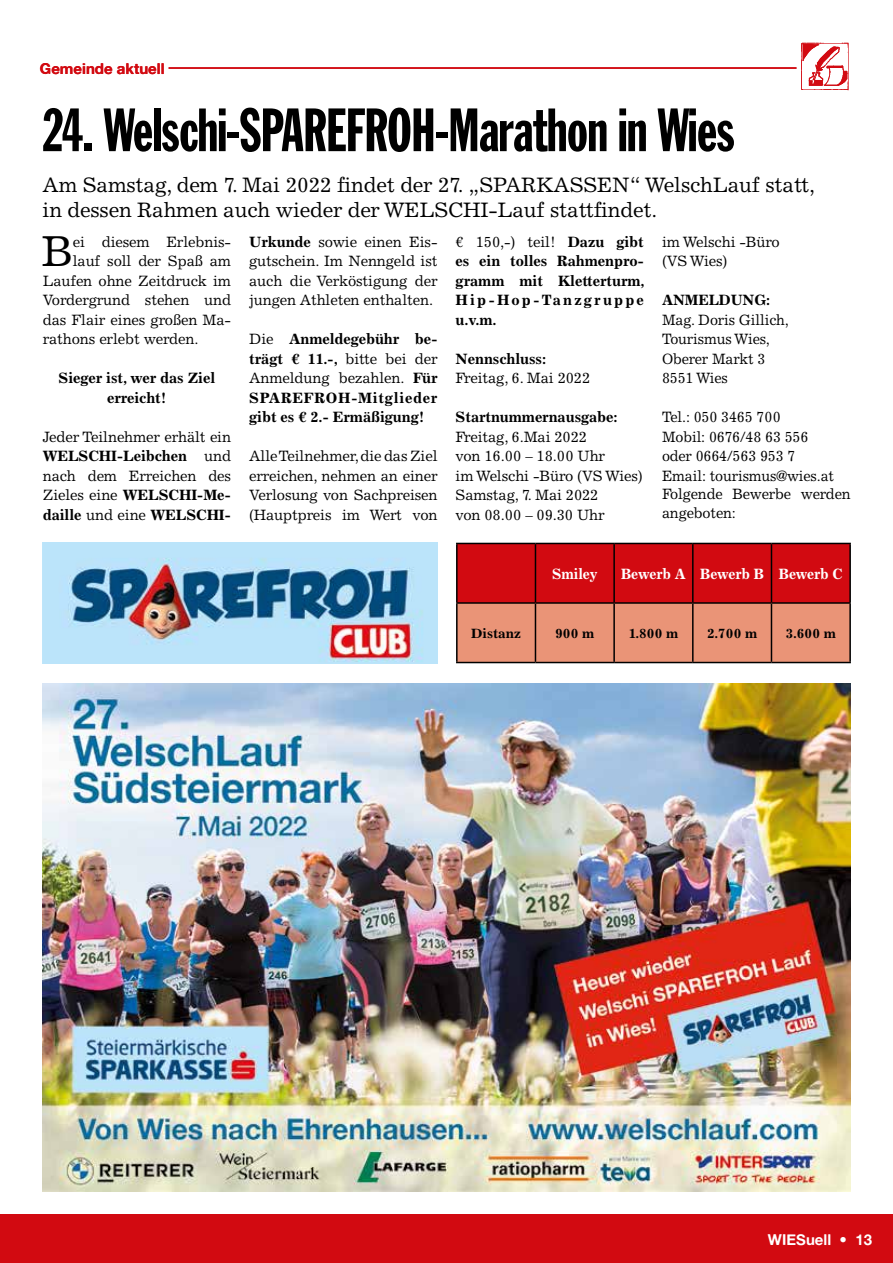
<style>
.page{position:relative;width:893px;height:1263px;background:#fff}
.page>*{position:absolute;margin:0;border:0;box-sizing:border-box;transform-origin:0 0}
.t1{font:extra-condensed 60px "Franklin Gothic";letter-spacing:-.01em;color:#000;scale:.96 1}
.t2{font:43.5px "Excelsior LT Std";color:#000}
.t3{font:21px/25.5px "Excelsior LT Std";letter-spacing:-.01em;color:#000}
.t4{font:15px/19.5px "Excelsior LT Std";letter-spacing:-.01em;color:#000;text-align:justify}
.t5{font:700 15px/19.5px "Excelsior LT Std";letter-spacing:-.01em;color:#000;text-align:justify}
.t6{font:15px/19.5px "Excelsior LT Std";letter-spacing:-.01em;color:#000;scale:.96 1}
.t7{font:700 15px "Excelsior LT Std";letter-spacing:-.01em;color:#fff;scale:.94 1}
.t8{font:15px "Alte Haas Grotesk Bold";color:#d20a11}
.t9{font:15px "Alte Haas Grotesk Bold";color:#fff}
.t10{font:700 15px "Excelsior LT Std";letter-spacing:-.01em;color:#000;scale:.96 1}
.t11{font:700 13.5px "Excelsior LT Std";letter-spacing:-.01em;color:#000}
.s1{font-weight:700}
.s2{font-weight:400}
</style>
<div class="page">
<div style="left:0;top:1214px;width:893px;height:49px;background:#d20a11"></div>
<img style="left:801px;top:42px;width:48px;height:49px">
<hr style="left:169px;top:67px;width:627px;height:2px;background:#d20a11">
<svg style="left:458px;top:544px;width:391px;height:118px;background:#da4d42"></svg>
<hr style="left:456px;top:543px;width:79px;height:1px;background:#000">
<hr style="left:456px;top:544px;width:2px;height:58px;background:#000">
<hr style="left:535px;top:543px;width:79px;height:1px;background:#000">
<hr style="left:535px;top:544px;width:1px;height:58px;background:#000">
<hr style="left:614px;top:543px;width:79px;height:1px;background:#000">
<hr style="left:613px;top:544px;width:2px;height:58px;background:#000">
<hr style="left:693px;top:543px;width:78px;height:1px;background:#000">
<hr style="left:692px;top:544px;width:2px;height:58px;background:#000">
<hr style="left:771px;top:543px;width:80px;height:1px;background:#000">
<hr style="left:771px;top:544px;width:1px;height:58px;background:#000">
<hr style="left:849px;top:544px;width:2px;height:58px;background:#000">
<hr style="left:456px;top:602px;width:79px;height:2px;background:#000">
<hr style="left:456px;top:604px;width:2px;height:58px;background:#000">
<hr style="left:535px;top:602px;width:79px;height:2px;background:#000">
<hr style="left:535px;top:604px;width:1px;height:58px;background:#000">
<hr style="left:614px;top:602px;width:79px;height:2px;background:#000">
<hr style="left:613px;top:604px;width:2px;height:58px;background:#000">
<hr style="left:693px;top:602px;width:78px;height:2px;background:#000">
<hr style="left:692px;top:604px;width:2px;height:58px;background:#000">
<hr style="left:771px;top:602px;width:80px;height:2px;background:#000">
<hr style="left:771px;top:604px;width:1px;height:58px;background:#000">
<hr style="left:849px;top:604px;width:2px;height:58px;background:#000">
<hr style="left:456px;top:662px;width:79px;height:1px;background:#000">
<hr style="left:535px;top:662px;width:79px;height:1px;background:#000">
<hr style="left:614px;top:662px;width:79px;height:1px;background:#000">
<hr style="left:693px;top:662px;width:78px;height:1px;background:#000">
<hr style="left:771px;top:662px;width:80px;height:1px;background:#000">
<img style="left:43px;top:543px;width:394px;height:120px">
<img style="left:43px;top:684px;width:808px;height:508px">
<p class="t8" style="left:40px;top:60px;width:126px">Gemeinde aktuell</p>
<h1 class="t1" style="left:43px;top:98px;width:722px">24. Welschi-SPAREFROH-Marathon in Wies</h1>
<h3 class="t3" style="left:43px;top:172px;width:774px">Am Samstag, dem 7. Mai 2022 findet der 27. „SPARKASSEN“ WelschLauf statt, in dessen Rahmen auch wieder der WELSCHI-Lauf stattfindet.</h3>
<h2 class="t2" style="left:42px;top:226px;width:33px">B</h2>
<p class="t4" style="left:73px;top:232px;width:160px">ei diesem Erlebnis-</p>
<p class="t4" style="left:249px;top:232px;width:190px"><span class="s1">Urkunde</span> sowie einen Eis&shy;gutschein. Im Nenngeld ist auch die Verköstigung der jungen Athleten enthalten.</p>
<p class="t5" style="left:249px;top:329px;width:190px"><span class="s2">Die</span> Anmeldegebühr be&shy;trägt € 11.-, <span class="s2">bitte bei der Anmeldung bezahlen.</span> Für SPAREFROH-Mitglieder gibt es € 2.- Ermäßigung!</p>
<p class="t4" style="left:249px;top:446px;width:190px">Alle Teilnehmer, die das Ziel erreichen, nehmen an einer Verlosung von Sachpreisen (Hauptpreis im Wert von</p>
<p class="t5" style="left:456px;top:232px;width:191px"><span class="s2">€ 150,-) teil!</span> Dazu gibt es ein tolles Rahmenpro&shy;gramm mit Kletterturm, Hip-Hop-Tanzgruppe u.v.m.</p>
<p class="t5" style="left:456px;top:349px;width:92px">Nennschluss:</p>
<p class="t4" style="left:456px;top:368px;width:136px">Freitag, 6. Mai 2022</p>
<p class="t5" style="left:456px;top:407px;width:163px">Startnummernausgabe:</p>
<p class="t4" style="left:456px;top:427px;width:189px;text-align:left">Freitag, 6.Mai 2022<br>von 16.00 – 18.00 Uhr<br>im Welschi -Büro (VS Wies)<br>Samstag, 7. Mai 2022<br>von 08.00 – 09.30 Uhr</p>
<p class="t4" style="left:662px;top:232px;width:119px">im Welschi -Büro (VS Wies)</p>
<p class="t10" style="left:662px;top:291px;width:114px">ANMELDUNG:</p>
<p class="t6" style="left:662px;top:310px;width:134px">Mag. Doris Gillich,<br>Tourismus Wies,<br>Oberer Markt 3<br>8551 Wies</p>
<p class="t6" style="left:662px;top:407px;width:181px">Tel.: 050 3465 700<br>Mobil: 0676/48 63 556 oder 0664/563 953 7<br>Email: tourismus@wies.at</p>
<p class="t4" style="left:662px;top:484px;width:190px">Folgende Bewerbe werden angeboten:</p>
<p class="t4" style="left:73px;top:251px;width:160px">lauf soll der Spaß am</p>
<p class="t4" style="left:43px;top:271px;width:190px">Laufen ohne Zeitdruck im</p>
<p class="t4" style="left:43px;top:290px;width:190px">Vordergrund stehen und</p>
<p class="t4" style="left:43px;top:310px;width:190px">das Flair eines großen Ma-</p>
<p class="t4" style="left:43px;top:329px;width:157px">rathons erlebt werden.</p>
<p class="t5" style="left:59px;top:368px;width:158px;text-align:center">Sieger ist, wer das Ziel erreicht!</p>
<p class="t4" style="left:43px;top:427px;width:190px">Jeder Teilnehmer erhält ein <span class="s1">WELSCHI-Leibchen</span> und nach dem Erreichen des Zieles eine <span class="s1">WELSCHI-Me&shy;daille</span> und eine <span class="s1">WELSCHI-</span></p>
<p class="t7" style="left:552px;top:565px;width:50px">Smiley</p>
<p class="t7" style="left:621px;top:565px;width:237px">Bewerb A Bewerb B Bewerb C</p>
<p class="t11" style="left:471px;top:625px;width:51px">Distanz</p>
<p class="t11" style="left:555px;top:625px;width:41px">900 m</p>
<p class="t11" style="left:629px;top:625px;width:51px">1.800 m</p>
<p class="t11" style="left:707px;top:625px;width:52px">2.700 m</p>
<p class="t11" style="left:786px;top:625px;width:52px">3.600 m</p>
<p class="t9" style="left:768px;top:1230px;width:106px">WIESuell • 13</p>
</div>
